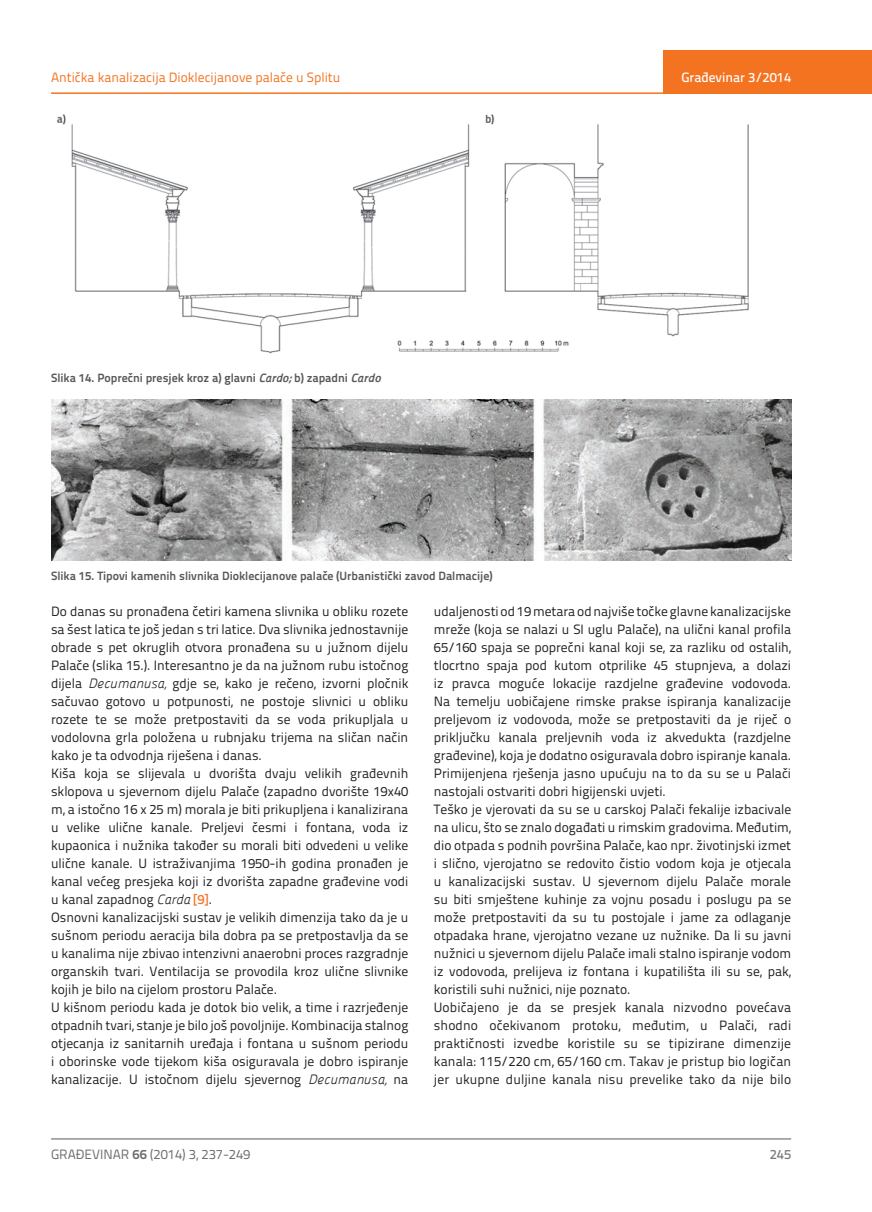
<style>
.page{position:relative;width:872px;height:1212px;background:#fff}
.page>*{position:absolute;margin:0;border:0;box-sizing:border-box;transform-origin:0 0}
.t1{font:13.5px/18px "Titillium Text 22 L";color:#231f20}
.t2{font:13.5px "Titillium Text 22 L";color:#f47321}
.t3{font:13.5px "Titillium Text 22 L";color:#6c6d70}
.t4{font:500 13.5px "Titillium Text 22 L";color:#fff}
.t5{font:500 13.5px "Titillium Text 22 L";color:#787a7d}
.t6{font:700 12px "Titillium Text 22 L";color:#57585a}
.s1{font-family:"Panefresco 800 wt";font-weight:400;font-style:italic}
.s2{font-family:"Panefresco 250 wt";font-style:italic}
.s3{font-weight:500;color:#f47321}
.s4{font-weight:700}
</style>
<div class="page">
<hr style="left:51px;top:92px;width:821px;height:2px;background:#f47321">
<div style="left:663px;top:50px;width:209px;height:44px;background:#f47321"></div>
<hr style="left:51px;top:1139px;width:740px;height:1px;background:#57585a">
<img style="left:57px;top:114px;width:692px;height:240px">
<img style="left:51px;top:400px;width:740px;height:160px">
<p class="t2" style="left:51px;top:68px;width:291px">Antička kanalizacija Dioklecijanove palače u Splitu</p>
<p class="t6" style="left:51px;top:368px;width:331px">Slika 14. Poprečni presjek kroz a) glavni <span class="s1">Cardo;</span> b) zapadni <span class="s1">Cardo</span></p>
<p class="t6" style="left:51px;top:566px;width:443px">Slika 15. Tipovi kamenih slivnika Dioklecijanove palače (Urbanistički zavod Dalmacije)</p>
<p class="t4" style="left:681px;top:67px;width:111px">Građevinar 3/2014</p>
<p class="t1" style="left:51px;top:601px;width:359px">Do danas su pronađena četiri kamena slivnika u obliku rozete sa šest latica te još jedan s tri latice. Dva slivnika jednostavnije obrade s pet okruglih otvora pronađena su u južnom dijelu Palače (slika 15.). Interesantno je da na južnom rubu istočnog dijela <span class="s2">Decumanusa,</span> gdje se, kako je rečeno, izvorni pločnik sačuvao gotovo u potpunosti, ne postoje slivnici u obliku rozete te se može pretpostaviti da se voda prikupljala u vodolovna grla položena u rubnjaku trijema na sličan način kako je ta odvodnja riješena i danas.<br>Kiša koja se slijevala u dvorišta dvaju velikih građevnih sklopova u sjevernom dijelu Palače (zapadno dvorište 19x40 m, a istočno 16 x 25 m) morala je biti prikupljena i kanalizirana u velike ulične kanale. Preljevi česmi i fontana, voda iz kupaonica i nužnika također su morali biti odvedeni u velike ulične kanale. U istraživanjima 1950-ih godina pronađen je kanal većeg presjeka koji iz dvorišta zapadne građevine vodi u kanal zapadnog <span class="s2">Carda</span> <span class="s3">[9]</span>.<br>Osnovni kanalizacijski sustav je velikih dimenzija tako da je u sušnom periodu aeracija bila dobra pa se pretpostavlja da se u kanalima nije zbivao intenzivni anaerobni proces razgradnje organskih tvari. Ventilacija se provodila kroz ulične slivnike kojih je bilo na cijelom prostoru Palače.<br>U kišnom periodu kada je dotok bio velik, a time i razrjeđenje otpadnih tvari, stanje je bilo još povoljnije. Kombinacija stalnog otjecanja iz sanitarnih uređaja i fontana u sušnom periodu i oborinske vode tijekom kiša osiguravala je dobro ispiranje kanalizacije. U istočnom dijelu sjevernog <span class="s2">Decumanusa,</span> na</p>
<p class="t1" style="left:434px;top:601px;width:359px">udaljenosti od 19 metara od najviše točke glavne kanalizacijske mreže (koja se nalazi u SI uglu Palače), na ulični kanal profila 65/160 spaja se poprečni kanal koji se, za razliku od ostalih, tlocrtno spaja pod kutom otprilike 45 stupnjeva, a dolazi iz pravca moguće lokacije razdjelne građevine vodovoda.<br>Na temelju uobičajene rimske prakse ispiranja kanalizacije preljevom iz vodovoda, može se pretpostaviti da je riječ o priključku kanala preljevnih voda iz akvedukta (razdjelne građevine), koja je dodatno osiguravala dobro ispiranje kanala.<br>Primijenjena rješenja jasno upućuju na to da su se u Palači nastojali ostvariti dobri higijenski uvjeti.<br>Teško je vjerovati da su se u carskoj Palači fekalije izbacivale na ulicu, što se znalo događati u rimskim gradovima. Međutim, dio otpada s podnih površina Palače, kao npr. životinjski izmet i slično, vjerojatno se redovito čistio vodom koja je otjecala u kanalizacijski sustav. U sjevernom dijelu Palače morale su biti smještene kuhinje za vojnu posadu i poslugu pa se može pretpostaviti da su tu postojale i jame za odlaganje otpadaka hrane, vjerojatno vezane uz nužnike. Da li su javni nužnici u sjevernom dijelu Palače imali stalno ispiranje vodom iz vodovoda, prelijeva iz fontana i kupatilišta ili su se, pak, koristili suhi nužnici, nije poznato.<br>Uobičajeno je da se presjek kanala nizvodno povećava shodno očekivanom protoku, međutim, u Palači, radi praktičnosti izvedbe koristile su se tipizirane dimenzije kanala: 115/220 cm, 65/160 cm. Takav je pristup bio logičan jer ukupne duljine kanala nisu prevelike tako da nije bilo</p>
<p class="t3" style="left:51px;top:1144px;width:201px">GRAĐEVINAR <span class="s4">66</span> (2014) 3, 237-249</p>
<p class="t5" style="left:769px;top:1144px;width:23px">245</p>
</div>
